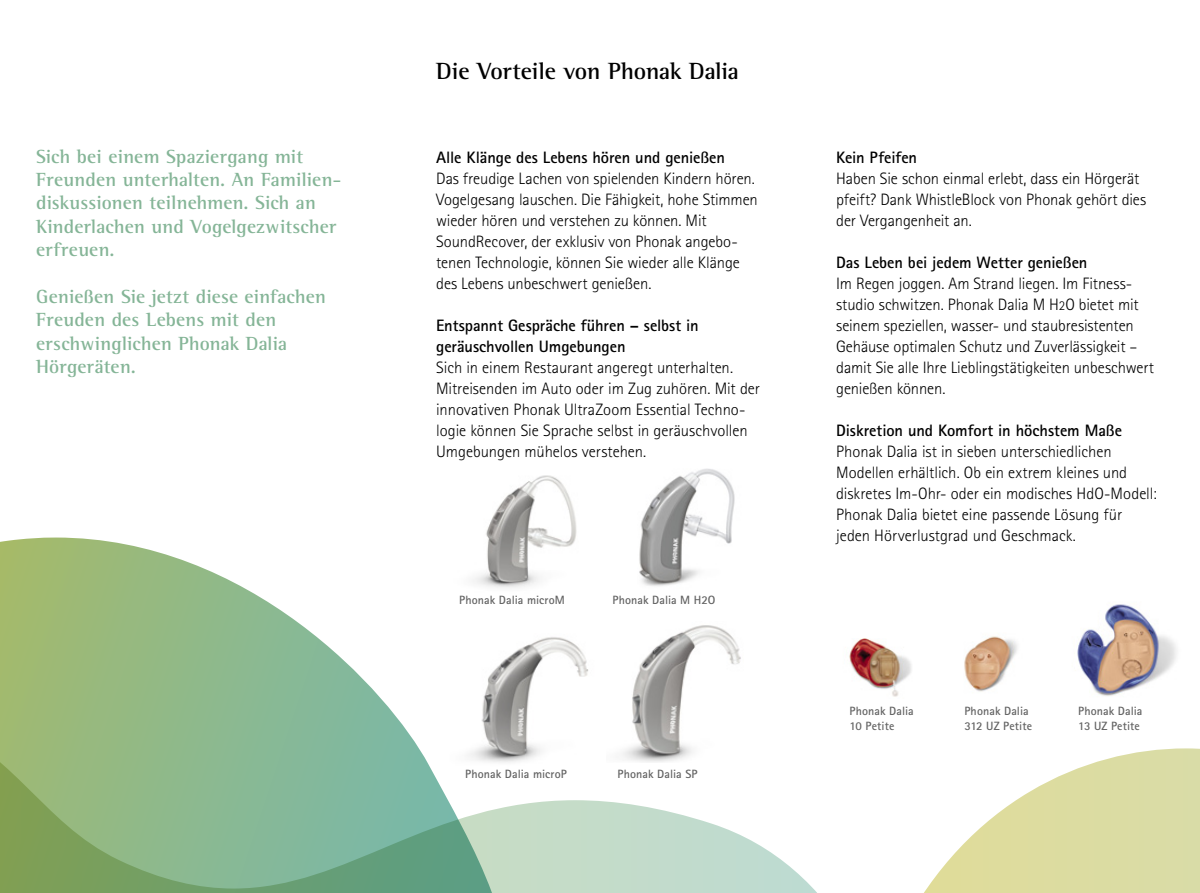
<style>
.page{position:relative;width:1200px;height:893px;background:#fff}
.page>*{position:absolute;margin:0;border:0;box-sizing:border-box;transform-origin:0 0}
.t1{font:700 24px "Rotis Semi Serif Pro";letter-spacing:-.01em;color:#000}
.t2{font:700 19.5px/23.4px "Rotis Semi Serif Pro";letter-spacing:.005em;color:#85b597}
.t3{font:300 16.5px/21px "Rotis Sans Serif Pro";letter-spacing:-.005em;color:#000}
.t4{font:700 16.5px/21px "Rotis Sans Serif Pro";letter-spacing:-.005em;color:#000}
.t5{font:700 12px/14.4px "Rotis Sans Serif Pro";letter-spacing:.005em;color:#636363}
.s1{font-size:13.5px}
</style>
<div class="page">
<svg style="left:924px;top:748px;width:275px;height:145px"></svg>
<svg style="left:0;top:537px;width:376px;height:156px"></svg>
<svg style="left:0;top:693px;width:817px;height:200px"></svg>
<img style="left:473px;top:475px;width:104px;height:113px">
<img style="left:639px;top:468px;width:96px;height:118px">
<img style="left:606px;top:625px;width:137px;height:137px">
<img style="left:449px;top:637px;width:153px;height:133px">
<img style="left:964px;top:636px;width:53px;height:56px">
<img style="left:849px;top:638px;width:63px;height:59px">
<img style="left:1077px;top:604px;width:100px;height:92px">
<p class="t2" style="left:36px;top:144px;width:307px">Sich bei einem Spaziergang mit<br>Freunden unterhalten. An Familien&shy;diskussionen teilnehmen. Sich an<br>Kinderlachen und Vogelgezwitscher erfreuen.</p>
<p class="t2" style="left:36px;top:285px;width:291px">Genießen Sie jetzt diese einfachen<br>Freuden des Lebens mit den erschwinglichen Phonak Dalia<br>Hörgeräten.</p>
<h1 class="t1" style="left:436px;top:56px;width:304px">Die Vorteile von Phonak Dalia</h1>
<p class="t4" style="left:436px;top:147px;width:290px">Alle Klänge des Lebens hören und genießen</p>
<p class="t3" style="left:436px;top:168px;width:323px">Das freudige Lachen von spielenden Kindern hören.<br>Vogelgesang lauschen. Die Fähigkeit, hohe Stimmen wieder hören und verstehen zu können. Mit SoundRecover, der exklusiv von Phonak angebo&shy;tenen Technologie, können Sie wieder alle Klänge des Lebens unbeschwert genießen.</p>
<p class="t4" style="left:436px;top:315px;width:264px">Entspannt Gespräche führen – selbst in geräuschvollen Umgebungen</p>
<p class="t3" style="left:436px;top:357px;width:325px">Sich in einem Restaurant angeregt unterhalten.<br>Mitreisenden im Auto oder im Zug zuhören. Mit der innovativen Phonak UltraZoom Essential Techno&shy;logie können Sie Sprache selbst in geräuschvollen Umgebungen mühelos verstehen.</p>
<p class="t5" style="left:459px;top:592px;width:107px">Phonak Dalia microM</p>
<p class="t5" style="left:612px;top:592px;width:104px">Phonak Dalia M H2O</p>
<p class="t5" style="left:465px;top:767px;width:103px">Phonak Dalia microP</p>
<p class="t5" style="left:617px;top:767px;width:81px">Phonak Dalia SP</p>
<p class="t4" style="left:836px;top:147px;width:82px">Kein Pfeifen</p>
<p class="t3" style="left:836px;top:168px;width:311px">Haben Sie schon einmal erlebt, dass ein Hörgerät pfeift? Dank WhistleBlock von Phonak gehört dies der Vergangenheit an.</p>
<p class="t4" style="left:836px;top:252px;width:253px">Das Leben bei jedem Wetter genießen</p>
<p class="t3" style="left:836px;top:273px;width:319px">Im Regen joggen. Am Strand liegen. Im Fitness&shy;studio schwitzen. Phonak Dalia M H<span class="s1">2</span>O bietet mit seinem speziellen, wasser- und staubresistenten Gehäuse optimalen Schutz und Zuverlässigkeit – damit Sie alle Ihre Lieblingstätigkeiten unbeschwert genießen können.</p>
<p class="t4" style="left:836px;top:420px;width:287px">Diskretion und Komfort in höchstem Maße</p>
<p class="t3" style="left:836px;top:441px;width:322px">Phonak Dalia ist in sieben unterschiedlichen Modellen erhältlich. Ob ein extrem kleines und diskretes Im-Ohr- oder ein modisches HdO-Modell:<br>Phonak Dalia bietet eine passende Lösung für jeden Hörverlustgrad und Geschmack.</p>
<p class="t5" style="left:849px;top:704px;width:66px">Phonak Dalia<br>10 Petite</p>
<p class="t5" style="left:964px;top:704px;width:69px">Phonak Dalia<br>312 UZ Petite</p>
<p class="t5" style="left:1077px;top:704px;width:66px">Phonak Dalia<br>13 UZ Petite</p>
</div>
